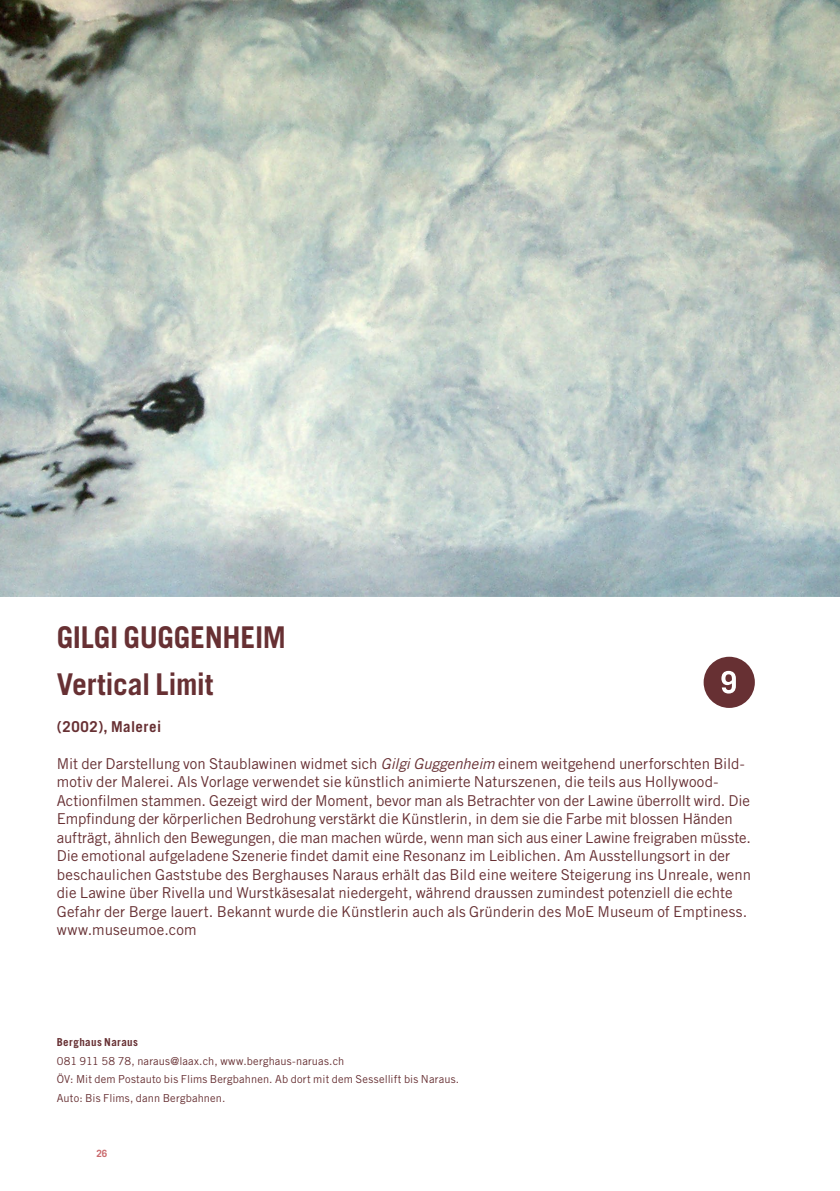
<style>
.page{position:relative;width:840px;height:1191px;background:#fff}
.page>*{position:absolute;margin:0;border:0;box-sizing:border-box;transform-origin:0 0}
.t1{font:700 30px "Trade Gothic LT Std";letter-spacing:-.01em;color:#673033}
.t2{font:15px/18.4px "Trade Gothic LT Std";color:#673033}
.t3{font:700 15px "Trade Gothic LT Std";letter-spacing:.035em;color:#673033}
.t4{font:11px "Trade Gothic LT Std";letter-spacing:.015em;color:#673033}
.t5{font:700 11px "Trade Gothic LT Std";letter-spacing:.035em;color:#673033}
.t6{font:700 10px "Trade Gothic LT Std";color:#ca6a6d}
.s1{font-style:italic}
</style>
<div class="page">
<img style="left:0;top:0;width:839px;height:596px">
<div style="left:703px;top:657px;width:51px;height:51px;background:#673033;border-radius:50%"></div>
<svg style="left:721px;top:671px;width:14px;height:22px"></svg>
<p class="t1" style="left:57px;top:618px;width:231px">GILGI GUGGENHEIM</p>
<p class="t1" style="left:57px;top:665px;width:158px">Vertical Limit</p>
<p class="t3" style="left:57px;top:717px;width:106px">(2002), Malerei</p>
<p class="t2" style="left:57px;top:754px;width:695px">Mit der Darstellung von Staublawinen widmet sich <span class="s1">Gilgi Guggenheim</span> einem weitgehend unerforschten Bild&shy;motiv der Malerei. Als Vorlage verwendet sie künstlich animierte Naturszenen, die teils aus Hollywood-Actionfilmen stammen. Gezeigt wird der Moment, bevor man als Betrachter von der Lawine überrollt wird. Die Empfindung der körperlichen Bedrohung verstärkt die Künstlerin, in dem sie die Farbe mit blossen Händen aufträgt, ähnlich den Bewegungen, die man machen würde, wenn man sich aus einer Lawine freigraben müsste.<br>Die emotional aufgeladene Szenerie findet damit eine Resonanz im Leiblichen. Am Ausstellungsort in der beschaulichen Gaststube des Berghauses Naraus erhält das Bild eine weitere Steigerung ins Unreale, wenn die Lawine über Rivella und Wurstkäsesalat niedergeht, während draussen zumindest potenziell die echte Gefahr der Berge lauert. Bekannt wurde die Künstlerin auch als Gründerin des MoE Museum of Emptiness.</p>
<p class="t2" style="left:57px;top:920px;width:141px">www.museumoe.com</p>
<p class="t5" style="left:57px;top:1035px;width:83px">Berghaus Naraus</p>
<p class="t4" style="left:57px;top:1054px;width:289px">081 911 58 78, naraus@laax.ch, www.berghaus-naruas.ch</p>
<p class="t4" style="left:57px;top:1072px;width:404px">ÖV: Mit dem Postauto bis Flims Bergbahnen. Ab dort mit dem Sessellift bis Naraus.</p>
<p class="t4" style="left:57px;top:1091px;width:170px">Auto: Bis Flims, dann Bergbahnen.</p>
<p class="t6" style="left:96px;top:1147px;width:12px">26</p>
</div>
